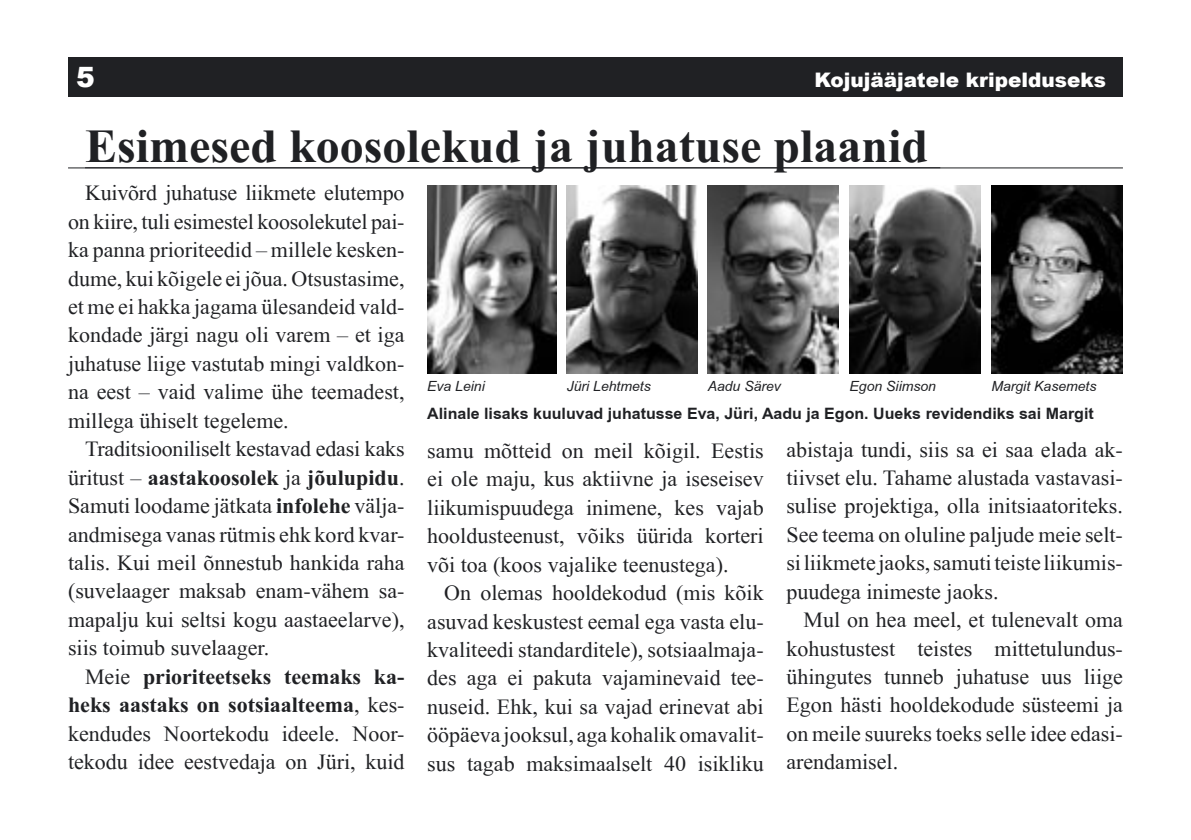
<style>
.page{position:relative;width:1191px;height:840px;background:#fff}
.page>*{position:absolute;margin:0;border:0;box-sizing:border-box;transform-origin:0 0}
.Esimene_peal{font:700 48px "EE Times New Roman";color:#202124}
.t1{font:900 28px "Arial";color:#fff}
.Põhitekst{font:22px/28.4px "EE Times New Roman";color:#202124;text-align:justify}
.Rubriik_parem{font:900 20px "Arial";color:#fff}
.Pildiallkiri{font:700 16px "EE Arial";color:#202124}
.Pildi_autor{font:italic 14px "EE Arial";color:#202124}
.s1{font-weight:700}
</style>
<div class="page">
<div style="left:68px;top:57px;width:1055px;height:39px;background:#202124"></div>
<img style="left:849px;top:185px;width:131px;height:188px">
<img style="left:427px;top:185px;width:129px;height:188px">
<img style="left:567px;top:185px;width:130px;height:188px">
<img style="left:707px;top:185px;width:131px;height:188px">
<hr style="left:68px;top:167px;width:1055px;height:1px;background:#202124">
<img style="left:991px;top:185px;width:132px;height:188px">
<p class="t1" style="left:76px;top:57px;width:20px">5</p>
<p class="Rubriik_parem" style="left:814px;top:66px;width:293px">Kojujääjatele kripelduseks</p>
<p class="Esimene_peal" style="left:85px;top:118px;width:844px">Esimesed koosolekud ja juhatuse plaanid</p>
<p class="Põhitekst" style="left:68px;top:179px;width:338px;text-indent:17px">Kuivõrd juhatuse liikmete elutempo on kiire, tuli esimestel koosolekutel pai&shy;ka panna prioriteedid – millele kesken&shy;dume, kui kõigele ei jõua. Otsustasime, et me ei hakka jagama ülesandeid vald&shy;kondade järgi nagu oli varem – et iga juhatuse liige vastutab mingi valdkon&shy;na eest – vaid valime ühe teemadest, millega ühiselt tegeleme.</p>
<p class="Põhitekst" style="left:68px;top:434px;width:338px;text-indent:17px">Traditsiooniliselt kestavad edasi kaks üritust – <span class="s1">aastakoosolek</span> ja <span class="s1">jõulupidu</span>.<br>Samuti loodame jätkata <span class="s1">infolehe</span> välja&shy;andmisega vanas rütmis ehk kord kvar&shy;talis. Kui meil õnnestub hankida raha (suvelaager maksab enam-vähem sa&shy;mapalju kui seltsi kogu aastaeelarve), siis toimub suvelaager.</p>
<p class="Põhitekst" style="left:68px;top:661px;width:338px;text-indent:17px">Meie <span class="s1">prioriteetseks teemaks ka&shy;heks aastaks on sotsiaalteema</span>, kes&shy;kendudes Noortekodu ideele. Noor&shy;tekodu idee eestvedaja on Jüri, kuid</p>
<p class="Pildi_autor" style="left:427px;top:378px;width:59px">Eva Leini</p>
<p class="Pildi_autor" style="left:567px;top:378px;width:86px">Jüri Lehtmets</p>
<p class="Pildi_autor" style="left:707px;top:378px;width:75px">Aadu Särev</p>
<p class="Pildi_autor" style="left:849px;top:378px;width:88px">Egon Siimson</p>
<p class="Pildi_autor" style="left:991px;top:378px;width:107px">Margit Kasemets</p>
<p class="Pildiallkiri" style="left:427px;top:404px;width:668px">Alinale lisaks kuuluvad juhatusse Eva, Jüri, Aadu ja Egon. Uueks revidendiks sai Margit</p>
<p class="Põhitekst" style="left:786px;top:435px;width:338px">abistaja tundi, siis sa ei saa elada ak&shy;tiivset elu. Tahame alustada vastavasi&shy;sulise projektiga, olla initsiaatoriteks.<br>See teema on oluline paljude meie selt&shy;si liikmete jaoks, samuti teiste liikumis&shy;puudega inimeste jaoks.</p>
<p class="Põhitekst" style="left:786px;top:605px;width:338px;text-indent:17px">Mul on hea meel, et tulenevalt oma kohustustest teistes mittetulundus&shy;ühingutes tunneb juhatuse uus liige Egon hästi hooldekodude süsteemi ja on meile suureks toeks selle idee edasi&shy;arendamisel.</p>
<p class="Põhitekst" style="left:427px;top:436px;width:338px">samu mõtteid on meil kõigil. Eestis ei ole maju, kus aktiivne ja iseseisev liikumispuudega inimene, kes vajab hooldusteenust, võiks üürida korteri või toa (koos vajalike teenustega).</p>
<p class="Põhitekst" style="left:427px;top:578px;width:338px;text-indent:17px">On olemas hooldekodud (mis kõik asuvad keskustest eemal ega vasta elu&shy;kvaliteedi standarditele), sotsiaalmaja&shy;des aga ei pakuta vajaminevaid tee&shy;nuseid. Ehk, kui sa vajad erinevat abi ööpäeva jooksul, aga kohalik omavalit&shy;sus tagab maksimaalselt 40 isikliku</p>
</div>
